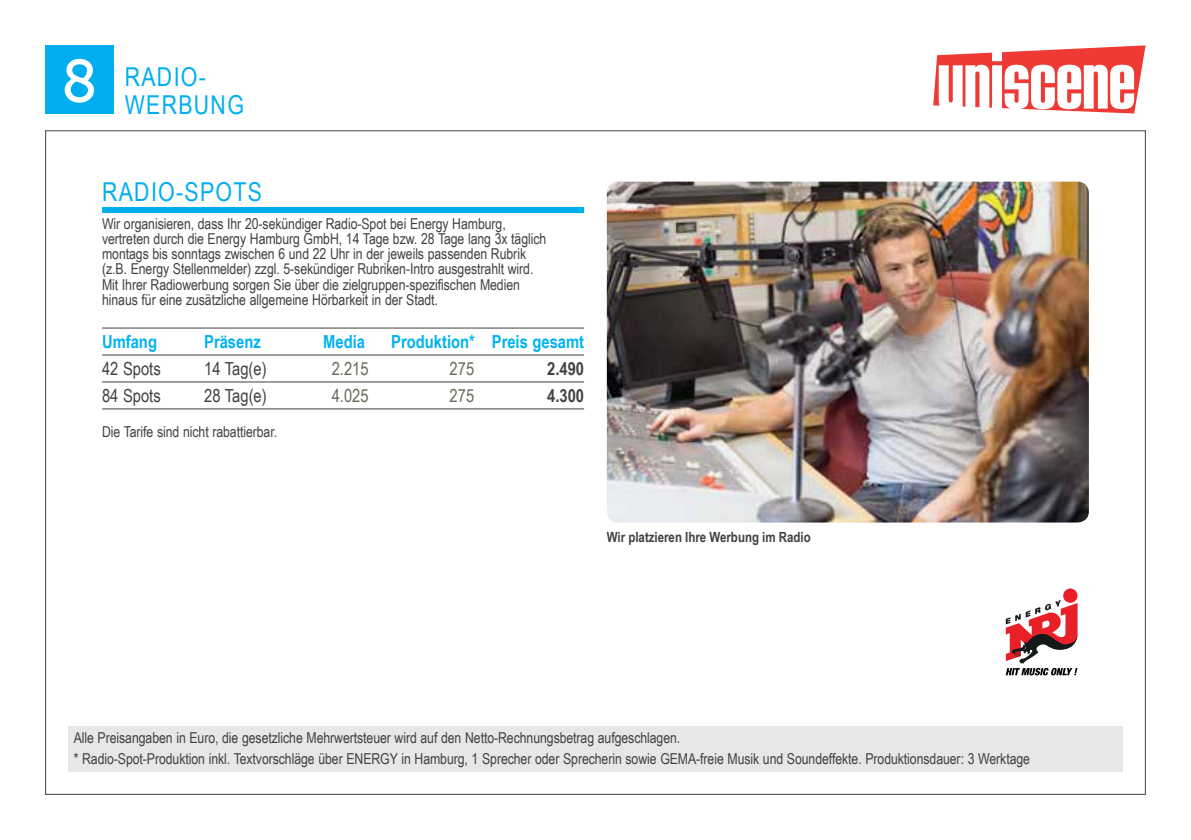
<style>
.page{position:relative;width:1191px;height:840px;background:#fff}
.page>*{position:absolute;margin:0;border:0;box-sizing:border-box;transform-origin:0 0}
.t1{font:60px "Museo 500";color:#fff}
.t2{font:26px/28px "Arial Narrow";letter-spacing:.05em;color:#00aeef}
.t3{font:700 18px "Arial Narrow";color:#00b3f0}
.t4{font:18px "Arial Narrow";color:#414042}
.t5{font:18px "Arial Narrow";color:#6a695c}
.t6{font:700 18px "Arial Narrow";color:#414042}
.t7{font:15px/15px "Arial Narrow";letter-spacing:-.005em;color:#414042}
.t8{font:700 14px "Arial Narrow";color:#414042}
</style>
<div class="page">
<svg style="left:933px;top:45px;width:212px;height:68px"></svg>
<div style="left:45px;top:45px;width:68px;height:68px;background:#00aeef"></div>
<div style="left:68px;top:726px;width:1055px;height:45px;background:#e6e7e8"></div>
<img style="left:607px;top:181px;width:482px;height:341px">
<div style="left:102px;top:207px;width:482px;height:6px;background:#00aeef"></div>
<hr style="left:102px;top:327px;width:482px;height:1px;background:#414042">
<hr style="left:102px;top:354px;width:482px;height:1px;background:#414042">
<hr style="left:102px;top:381px;width:482px;height:1px;background:#414042">
<hr style="left:102px;top:408px;width:482px;height:1px;background:#414042">
<svg style="left:1005px;top:588px;width:72px;height:87px"></svg>
<h1 class="t1" style="left:62px;top:48px;width:36px">8</h1>
<h2 class="t2" style="left:125px;top:61px;width:121px">Radio&shy;werbung</h2>
<h2 class="t2" style="left:102px;top:176px;width:99px">Radio-Spot</h2>
<h2 class="t2" style="left:248px;top:176px;width:16px">s</h2>
<p class="t7" style="left:102px;top:216px;width:446px">Wir organisieren, dass Ihr 20-sekündiger Radio-Spot bei Energy Hamburg, vertreten durch die Energy Hamburg GmbH, 14 Tage bzw. 28 Tage lang 3x täglich montags bis sonntags zwischen 6 und 22 Uhr in der jeweils passenden Rubrik (z.B. Energy Stellenmelder) zzgl. 5-sekündiger Rubriken-Intro ausgestrahlt wird.<br>Mit Ihrer Radiowerbung sorgen Sie über die zielgruppen-spezifischen Medien hinaus für eine zusätzliche allgemeine Hörbarkeit in der Stadt.</p>
<p class="t3" style="left:102px;top:328px;width:56px">Umfang</p>
<p class="t3" style="left:204px;top:328px;width:97px">Präsenz M</p>
<p class="t3" style="left:335px;top:328px;width:31px">edia</p>
<p class="t3" style="left:391px;top:328px;width:194px">Produktion* Preis gesamt</p>
<p class="t4" style="left:102px;top:355px;width:60px">42 Spots</p>
<p class="t4" style="left:204px;top:355px;width:64px">14 Tag(e)</p>
<p class="t5" style="left:332px;top:355px;width:38px">2.215</p>
<p class="t5" style="left:449px;top:355px;width:26px">275</p>
<p class="t6" style="left:547px;top:355px;width:38px">2.490</p>
<p class="t4" style="left:102px;top:382px;width:60px">84 Spots</p>
<p class="t4" style="left:204px;top:382px;width:64px">28 Tag(e)</p>
<p class="t5" style="left:332px;top:382px;width:38px">4.025</p>
<p class="t5" style="left:449px;top:382px;width:26px">275</p>
<p class="t6" style="left:547px;top:382px;width:38px">4.300</p>
<p class="t7" style="left:102px;top:423px;width:177px">Die Tarife sind nicht rabattierbar.</p>
<p class="t8" style="left:607px;top:526px;width:205px">Wir platzieren Ihre Werbung im Radio</p>
<p class="t7" style="left:74px;top:726px;width:608px;line-height:20.6px">Alle Preisangaben in Euro, die gesetzliche Mehrwertsteuer wird auf den Netto-Rechnungsbetrag aufgeschlagen. * Radio-Spot-Produktion inkl. Textvorschläge über ENERGY in Hamburg, 1 Sprecher oder Sprecherin sowie GEMA</p>
<p class="t7" style="left:696px;top:750px;width:335px">-freie Musik und Soundeffekte. Produktionsdauer: 3 Werktage</p>
</div>
